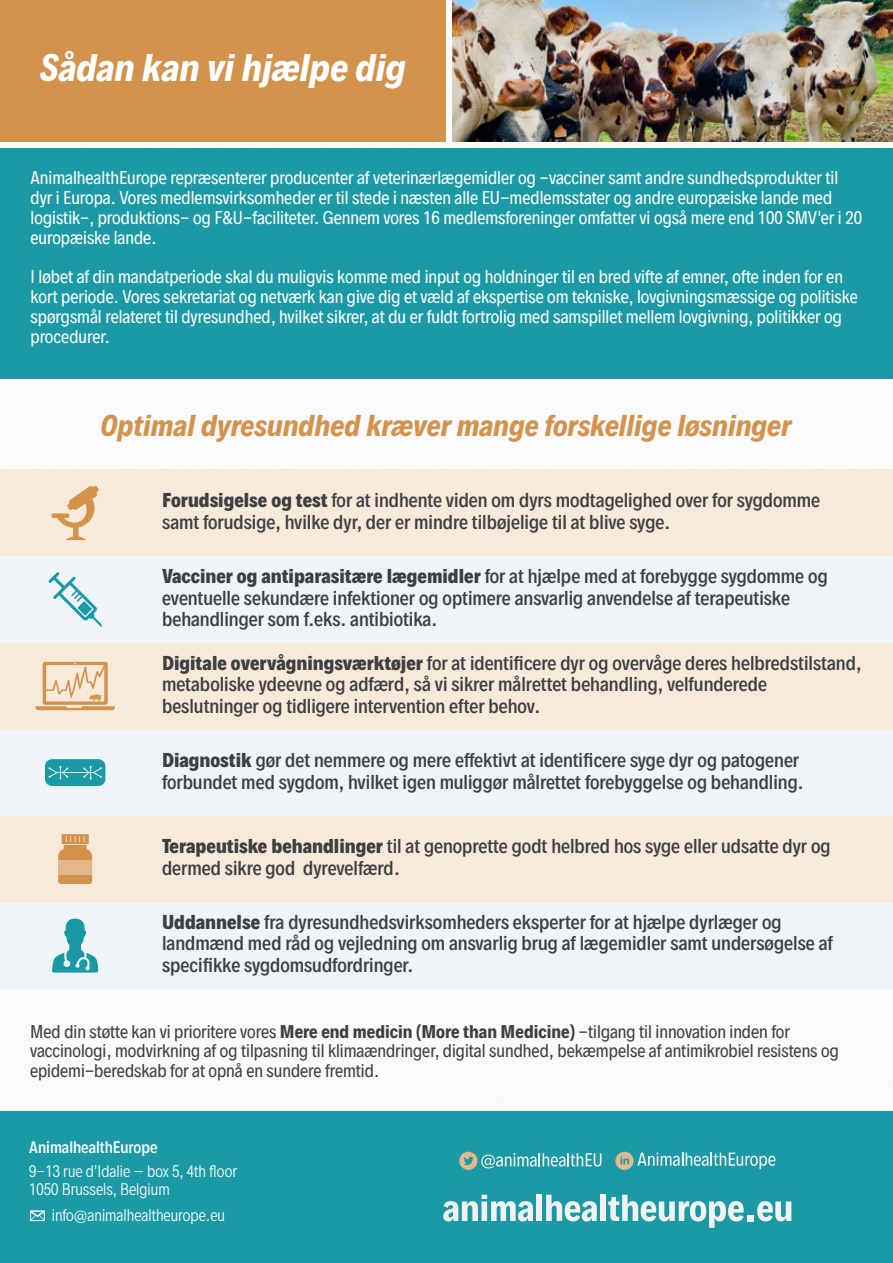
<style>
.page{position:relative;width:893px;height:1263px;background:#fff}
.page>*{position:absolute;margin:0;border:0;box-sizing:border-box;transform-origin:0 0}
.t1{font:italic 700 34.5px "Decalotype";color:#fff}
.t2{font:italic 700 27px "Decalotype";color:#d3934d}
.t3{font:500 18px/21.6px "Decalotype";color:#3d3f41}
.t4{font:16.5px/19.8px "Decalotype";color:#fff}
.t5{font:16.5px/19.8px "Decalotype";color:#3d3f41}
.t6{font:300 15px/18px "Decalotype";color:#fff}
.t7{font:500 15px "Decalotype";color:#fff}
.s1{font-weight:800}
.s2{font-weight:700}
</style>
<div class="page">
<div style="left:0;top:0;width:446px;height:141px;background:#d3934d"></div>
<div style="left:0;top:148px;width:893px;height:231px;background:#1b99a5"></div>
<img style="left:453px;top:0;width:440px;height:141px">
<div style="left:0;top:902px;width:893px;height:87px;background:#eef4f7"></div>
<div style="left:0;top:816px;width:893px;height:86px;background:#f8eada"></div>
<div style="left:0;top:729px;width:893px;height:87px;background:#eef4f7"></div>
<div style="left:0;top:643px;width:893px;height:86px;background:#f8eada"></div>
<div style="left:0;top:556px;width:893px;height:87px;background:#eef4f7"></div>
<div style="left:0;top:470px;width:893px;height:86px;background:#f8eada"></div>
<div style="left:0;top:1111px;width:893px;height:152px;background:#1b99a5"></div>
<svg style="left:52px;top:486px;width:47px;height:54px"></svg>
<svg style="left:48px;top:572px;width:54px;height:55px"></svg>
<svg style="left:35px;top:662px;width:80px;height:48px"></svg>
<svg style="left:58px;top:834px;width:34px;height:50px"></svg>
<div style="left:58px;top:861px;width:34px;height:14px;background:#e2b88a"></div>
<div style="left:45px;top:759px;width:60px;height:27px;background:#1b99a5;border-radius:7px"></div>
<svg style="left:48px;top:766px;width:54px;height:13px"></svg>
<svg style="left:52px;top:919px;width:46px;height:53px"></svg>
<svg style="left:30px;top:1210px;width:15px;height:11px"></svg>
<svg style="left:459px;top:1152px;width:142px;height:18px"></svg>
<svg style="left:615px;top:1152px;width:160px;height:18px"></svg>
<svg style="left:443px;top:1195px;width:90px;height:26px"></svg>
<div style="left:537px;top:1195px;width:5px;height:26px;background:#f1f2f2"></div>
<svg style="left:546px;top:1195px;width:51px;height:26px"></svg>
<div style="left:600px;top:1195px;width:6px;height:26px;background:#f1f2f2"></div>
<svg style="left:608px;top:1195px;width:136px;height:33px"></svg>
<div style="left:747px;top:1215px;width:7px;height:6px;background:#f1f2f2"></div>
<svg style="left:757px;top:1201px;width:34px;height:20px"></svg>
<h1 class="t1" style="left:40px;top:44px;width:367px">Sådan kan vi hjælpe dig</h1>
<p class="t4" style="left:31px;top:168px;width:833px">AnimalhealthEurope repræsenterer producenter af veterinærlægemidler og -vacciner samt andre sundhedsprodukter til dyr i Europa. Vores medlemsvirksomheder er til stede i næsten alle EU-medlemsstater og andre europæiske lande med logistik-, produktions- og F&amp;U-faciliteter. Gennem vores 16 medlemsforeninger omfatter vi også mere end 100 SMV'er i 20 europæiske lande.</p>
<p class="t4" style="left:31px;top:267px;width:829px">I løbet af din mandatperiode skal du muligvis komme med input og holdninger til en bred vifte af emner, ofte inden for en kort periode. Vores sekretariat og netværk kan give dig et væld af ekspertise om tekniske, lovgivningsmæssige og politiske spørgsmål relateret til dyresundhed, hvilket sikrer, at du er fuldt fortrolig med samspillet mellem lovgivning, politikker og procedurer.</p>
<h2 class="t2" style="left:100px;top:406px;width:692px">Optimal dyresundhed kræver mange forskellige løsninger</h2>
<p class="t3" style="left:162px;top:489px;width:660px"><span class="s1">Forudsigelse og test</span> for at indhente viden om dyrs modtagelighed over for sygdomme samt forudsige, hvilke dyr, der er mindre tilbøjelige til at blive syge.</p>
<p class="t3" style="left:162px;top:565px;width:667px"><span class="s1">Vacciner og antiparasitære lægemidler</span> for at hjælpe med at forebygge sygdomme og eventuelle sekundære infektioner og optimere ansvarlig anvendelse af terapeutiske behandlinger som f.eks. antibiotika.</p>
<p class="t3" style="left:162px;top:652px;width:701px"><span class="s1">Digitale overvågningsværktøjer</span> for at identificere dyr og overvåge deres helbredstilstand, metaboliske ydeevne og adfærd, så vi sikrer målrettet behandling, velfunderede beslutninger og tidligere intervention efter behov.</p>
<p class="t3" style="left:162px;top:749px;width:643px"><span class="s1">Diagnostik</span> gør det nemmere og mere effektivt at identificere syge dyr og patogener forbundet med sygdom, hvilket igen muliggør målrettet forebyggelse og behandling.</p>
<p class="t3" style="left:162px;top:835px;width:670px"><span class="s1">Terapeutiske behandlinger</span> til at genoprette godt helbred hos syge eller udsatte dyr og dermed sikre god dyrevelfærd.</p>
<p class="t3" style="left:162px;top:911px;width:672px"><span class="s1">Uddannelse</span> fra dyresundhedsvirksomheders eksperter for at hjælpe dyrlæger og landmænd med råd og vejledning om ansvarlig brug af lægemidler samt undersøgelse af specifikke sygdomsudfordringer.</p>
<p class="t5" style="left:30px;top:1021px;width:810px">Med din støtte kan vi prioritere vores <span class="s2">Mere end medicin (More than Medicine)</span> -tilgang til innovation inden for vaccinologi, modvirkning af og tilpasning til klimaændringer, digital sundhed, bekæmpelse af antimikrobiel resistens og epidemi-beredskab for at opnå en sundere fremtid.</p>
<p class="t7" style="left:29px;top:1137px;width:130px">AnimalhealthEurope</p>
<p class="t6" style="left:29px;top:1162px;width:209px">9-13 rue d’Idalie – box 5, 4th floor<br>1050 Brussels, Belgium</p>
<p class="t6" style="left:52px;top:1206px;width:175px">info@animalhealtheurope.eu</p>
</div>
